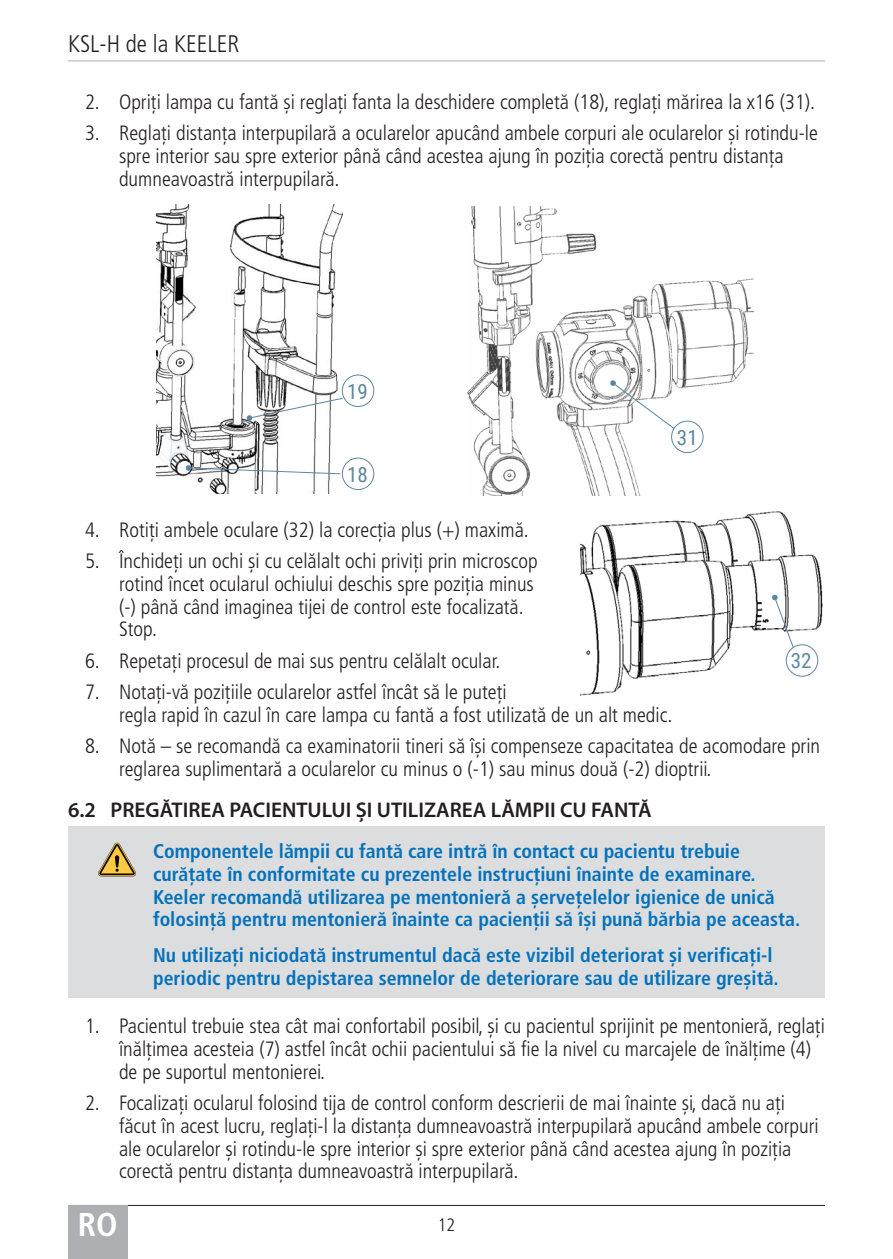
<style>
.page{position:relative;width:893px;height:1259px;background:#fff}
.page>*{position:absolute;margin:0;border:0;box-sizing:border-box;transform-origin:0 0}
.t1{font:700 condensed 33px "Frutiger LT Pro";color:#fff}
.t2{font:300 condensed 24px "Frutiger LT Pro";color:#231f20}
.t3{font:600 21.3px "Myriad Pro";color:#231f20}
.t4{font:21px "Roboto Condensed";color:#5d87a1}
.t5{font:300 condensed 20.7px/22.8px "Frutiger LT Pro";color:#231f20}
.Caution{font:700 condensed 19.8px/22.8px "Frutiger LT Pro";color:#0372bb}
.Caution_Cont{font:700 condensed 19.8px/22.8px "Frutiger LT Pro";color:#0372bb}
.t6{font:300 condensed 18px "Frutiger LT Pro";color:#231f20}
</style>
<div class="page">
<hr style="left:68px;top:1205px;width:757px;height:1px;background:#231f20">
<div style="left:68px;top:1205px;width:60px;height:54px;background:#aeafb3"></div>
<hr style="left:68px;top:60px;width:757px;height:1px;background:#aeafb3">
<div style="left:68px;top:826px;width:757px;height:114px;background:#dcdddf"></div>
<div style="left:68px;top:921px;width:757px;height:77px;background:#dcdddf"></div>
<img style="left:157px;top:204px;width:185px;height:289px">
<div style="left:342px;top:375px;width:32px;height:32px;border:1px solid #5d87a1;border-radius:50%"></div>
<svg style="left:248px;top:397px;width:95px;height:22px"></svg>
<svg style="left:246px;top:415px;width:7px;height:6px"></svg>
<div style="left:342px;top:458px;width:32px;height:32px;border:1px solid #5d87a1;border-radius:50%"></div>
<svg style="left:186px;top:465px;width:155px;height:9px"></svg>
<img style="left:468px;top:207px;width:286px;height:289px">
<div style="left:671px;top:421px;width:32px;height:32px;border:1px solid #5d87a1;border-radius:50%"></div>
<svg style="left:610px;top:380px;width:65px;height:49px"></svg>
<img style="left:581px;top:511px;width:242px;height:185px">
<div style="left:786px;top:644px;width:32px;height:32px;border:1px solid #5d87a1;border-radius:50%"></div>
<svg style="left:774px;top:596px;width:20px;height:52px"></svg>
<svg style="left:772px;top:594px;width:6px;height:7px"></svg>
<svg style="left:98px;top:843px;width:38px;height:33px"></svg>
<p class="t2" style="left:68px;top:30px;width:173px">KSL-H de la KEELER</p>
<p class="t5" style="left:85px;top:91px;width:732px">2. Opriți lampa cu fantă și reglați fanta la deschidere completă (18), reglați mărirea la x16 (31).</p>
<p class="t5" style="left:119px;top:122px;width:700px;text-indent:-34px">3. Reglați distanța interpupilară a ocularelor apucând ambele corpuri ale ocularelor și rotindu-le spre interior sau spre exterior până când acestea ajung în poziția corectă pentru distanța dumneavoastră interpupilară.</p>
<p class="t4" style="left:347px;top:376px;width:22px">19</p>
<p class="t4" style="left:347px;top:459px;width:22px">18</p>
<p class="t4" style="left:677px;top:422px;width:22px">31</p>
<p class="t5" style="left:85px;top:518px;width:445px">4. Rotiți ambele oculare (32) la corecția plus (+) maximă.</p>
<p class="t5" style="left:119px;top:549px;width:420px;text-indent:-34px">5. Închideți un ochi și cu celălalt ochi priviți prin microscop rotind încet ocularul ochiului deschis spre poziția minus (-) până când imaginea tijei de control este focalizată.<br>Stop.</p>
<p class="t5" style="left:85px;top:649px;width:417px">6. Repetați procesul de mai sus pentru celălalt ocular.</p>
<p class="t5" style="left:119px;top:680px;width:555px;text-indent:-34px">7. Notați-vă pozițiile ocularelor astfel încât să le puteți<br>regla rapid în cazul în care lampa cu fantă a fost utilizată de un alt medic.</p>
<p class="t5" style="left:119px;top:735px;width:703px;text-indent:-34px">8. Notă – se recomandă ca examinatorii tineri să își compenseze capacitatea de acomodare prin reglarea suplimentară a ocularelor cu minus o (-1) sau minus două (-2) dioptrii.</p>
<p class="t3" style="left:68px;top:796px;width:585px">6.2 PREGĂTIREA PACIENTULUI ȘI UTILIZAREA LĂMPII CU FANTĂ</p>
<p class="Caution" style="left:153px;top:839px;width:649px">Componentele lămpii cu fantă care intră în contact cu pacientu trebuie curățate în conformitate cu prezentele instrucțiuni înainte de examinare.<br>Keeler recomandă utilizarea pe mentonieră a șervețelelor igienice de unică folosință pentru mentonieră înainte ca pacienții să își pună bărbia pe aceasta.</p>
<p class="Caution_Cont" style="left:153px;top:943px;width:627px">Nu utilizați niciodată instrumentul dacă este vizibil deteriorat și verificați-l periodic pentru depistarea semnelor de deteriorare sau de utilizare greșită.</p>
<p class="t5" style="left:119px;top:1014px;width:707px;text-indent:-34px">1. Pacientul trebuie stea cât mai confortabil posibil, și cu pacientul sprijinit pe mentonieră, reglați înălțimea acesteia (7) astfel încât ochii pacientului să fie la nivel cu marcajele de înălțime (4) de pe suportul mentonierei.</p>
<p class="t5" style="left:119px;top:1091px;width:701px;text-indent:-34px">2. Focalizați ocularul folosind tija de control conform descrierii de mai înainte și, dacă nu ați făcut în acest lucru, reglați-l la distanța dumneavoastră interpupilară apucând ambele corpuri ale ocularelor și rotindu-le spre interior și spre exterior până când acestea ajung în poziția corectă pentru distanța dumneavoastră interpupilară.</p>
<p class="t4" style="left:791px;top:646px;width:22px">32</p>
<h1 class="t1" style="left:78px;top:1204px;width:41px">RO</h1>
<p class="t6" style="left:438px;top:1214px;width:19px">12</p>
</div>
